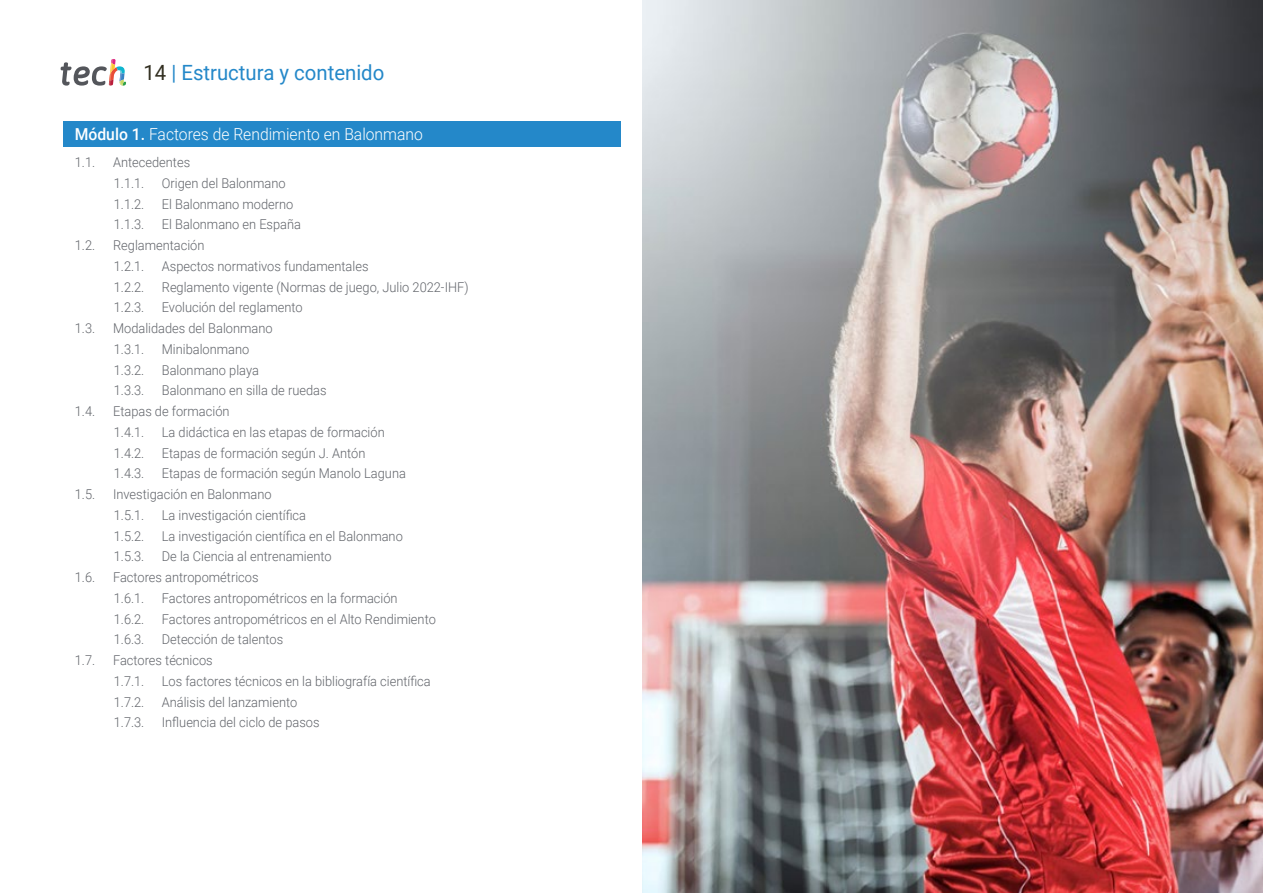
<style>
.page{position:relative;width:1263px;height:893px;background:#fff}
.page>*{position:absolute;margin:0;border:0;box-sizing:border-box;transform-origin:0 0}
.t1{font:21px "Roboto";color:#2488c9}
.t2{font:300 16.5px "Roboto";color:#fff;scale:.95 1}
.t3{font:300 13.5px/20.7px "Roboto";color:#61646a;scale:.95 1}
.s1{color:#312e20}
.s2{font-weight:500}
</style>
<div class="page">
<svg style="left:61px;top:59px;width:65px;height:27px"></svg>
<div style="left:64px;top:121px;width:557px;height:25px;background:#2488c9"></div>
<img style="left:642px;top:0;width:621px;height:893px">
<h1 class="t1" style="left:144px;top:57px;width:242px"><span class="s1">14</span> | Estructura y contenido</h1>
<p class="t2" style="left:75px;top:123px;width:368px"><span class="s2">Módulo 1.</span> Factores de Rendimiento en Balonmano</p>
<p class="t3" style="left:75px;top:151px;width:23px">1.1.</p>
<p class="t3" style="left:113px;top:151px;width:83px">Antecedentes<br>1.1.1.</p>
<p class="t3" style="left:162px;top:172px;width:132px">Origen del Balonmano</p>
<p class="t3" style="left:114px;top:193px;width:34px">1.1.2.</p>
<p class="t3" style="left:162px;top:193px;width:140px">El Balonmano moderno</p>
<p class="t3" style="left:114px;top:214px;width:34px">1.1.3.</p>
<p class="t3" style="left:162px;top:214px;width:148px">El Balonmano en España</p>
<p class="t3" style="left:75px;top:234px;width:23px">1.2.</p>
<p class="t3" style="left:113px;top:234px;width:98px">Reglamentación<br>1.2.1.</p>
<p class="t3" style="left:162px;top:255px;width:219px">Aspectos normativos fundamentales</p>
<p class="t3" style="left:114px;top:276px;width:34px">1.2.2.</p>
<p class="t3" style="left:162px;top:276px;width:324px">Reglamento vigente (Normas de juego, Julio 2022-IHF)</p>
<p class="t3" style="left:114px;top:297px;width:34px">1.2.3.</p>
<p class="t3" style="left:162px;top:297px;width:150px">Evolución del reglamento</p>
<p class="t3" style="left:75px;top:317px;width:23px">1.3.</p>
<p class="t3" style="left:113px;top:317px;width:169px">Modalidades del Balonmano<br>1.3.1.</p>
<p class="t3" style="left:162px;top:338px;width:94px">Minibalonmano</p>
<p class="t3" style="left:114px;top:359px;width:34px">1.3.2.</p>
<p class="t3" style="left:162px;top:359px;width:104px">Balonmano playa</p>
<p class="t3" style="left:114px;top:380px;width:34px">1.3.3.</p>
<p class="t3" style="left:162px;top:380px;width:175px">Balonmano en silla de ruedas</p>
<p class="t3" style="left:75px;top:400px;width:23px">1.4.</p>
<p class="t3" style="left:113px;top:400px;width:124px">Etapas de formación<br>1.4.1.</p>
<p class="t3" style="left:162px;top:421px;width:236px">La didáctica en las etapas de formación</p>
<p class="t3" style="left:114px;top:442px;width:34px">1.4.2.</p>
<p class="t3" style="left:162px;top:442px;width:216px">Etapas de formación según J. Antón</p>
<p class="t3" style="left:114px;top:463px;width:34px">1.4.3.</p>
<p class="t3" style="left:162px;top:463px;width:258px">Etapas de formación según Manolo Laguna</p>
<p class="t3" style="left:75px;top:483px;width:23px">1.5.</p>
<p class="t3" style="left:113px;top:483px;width:168px">Investigación en Balonmano<br>1.5.1.</p>
<p class="t3" style="left:162px;top:504px;width:153px">La investigación científica</p>
<p class="t3" style="left:114px;top:525px;width:34px">1.5.2.</p>
<p class="t3" style="left:162px;top:525px;width:255px">La investigación científica en el Balonmano</p>
<p class="t3" style="left:114px;top:546px;width:34px">1.5.3.</p>
<p class="t3" style="left:162px;top:546px;width:180px">De la Ciencia al entrenamiento</p>
<p class="t3" style="left:75px;top:566px;width:23px">1.6.</p>
<p class="t3" style="left:113px;top:566px;width:155px">Factores antropométricos<br>1.6.1.</p>
<p class="t3" style="left:162px;top:587px;width:250px">Factores antropométricos en la formación</p>
<p class="t3" style="left:114px;top:608px;width:34px">1.6.2.</p>
<p class="t3" style="left:162px;top:608px;width:290px">Factores antropométricos en el Alto Rendimiento</p>
<p class="t3" style="left:114px;top:629px;width:34px">1.6.3.</p>
<p class="t3" style="left:162px;top:629px;width:129px">Detección de talentos</p>
<p class="t3" style="left:75px;top:649px;width:23px">1.7.</p>
<p class="t3" style="left:113px;top:649px;width:106px">Factores técnicos<br>1.7.1.</p>
<p class="t3" style="left:162px;top:670px;width:285px">Los factores técnicos en la bibliografía científica</p>
<p class="t3" style="left:114px;top:691px;width:34px">1.7.2.</p>
<p class="t3" style="left:162px;top:691px;width:144px">Análisis del lanzamiento</p>
<p class="t3" style="left:114px;top:712px;width:34px">1.7.3.</p>
<p class="t3" style="left:162px;top:712px;width:167px">Influencia del ciclo de pasos</p>
</div>
